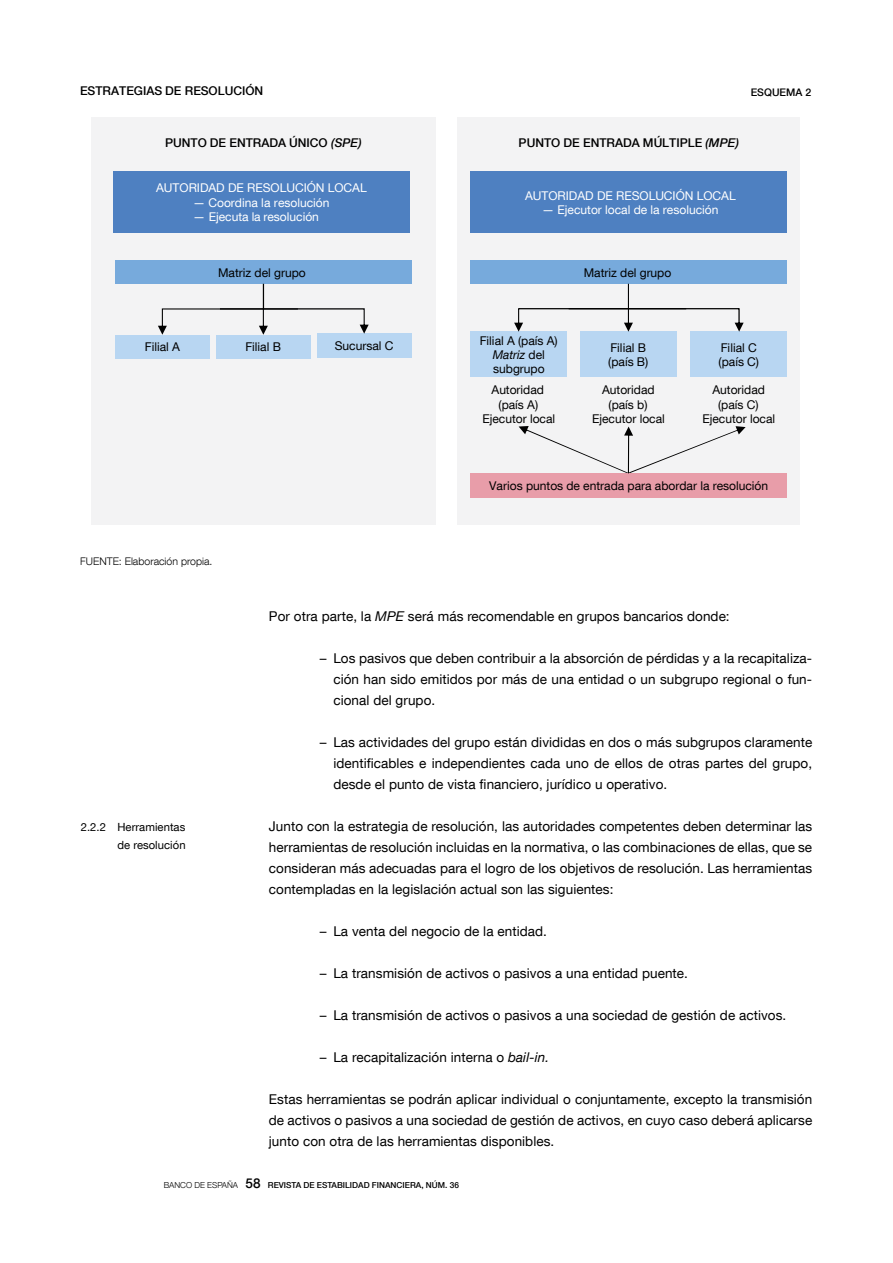
<style>
.page{position:relative;width:893px;height:1263px;background:#fff}
.page>*{position:absolute;margin:0;border:0;box-sizing:border-box;transform-origin:0 0}
.t1{font:13.5px/21px "Bd E Neue Helvetica";letter-spacing:.005em;color:#000;text-align:justify}
.t2{font:12px/14.4px "Bd E Neue Helvetica";color:#000;text-align:center}
.t3{font:12px "Bd E Neue Helvetica";color:#fff}
.t4{font:500 12px "Bd E Neue Helvetica";letter-spacing:-.005em;color:#000}
.t5{font:11.25px/18px "Bd E Neue Helvetica";letter-spacing:.005em;color:#000;text-align:right}
.t6{font:300 10.5px "Bd E Neue Helvetica";color:#000}
.t7{font:500 10.5px "Bd E Neue Helvetica";letter-spacing:.005em;color:#000}
.t8{font:500 8.25px "Bd E Neue Helvetica";color:#000}
.s1{font-style:italic}
.s2{font-weight:300}
.s3{font-size:13.5px}
</style>
<div class="page">
<div style="left:91px;top:117px;width:344px;height:407px;background:#f3f3f4"></div>
<div style="left:457px;top:117px;width:343px;height:407px;background:#f3f3f4"></div>
<div style="left:113px;top:171px;width:296px;height:62px;background:#4e80c1"></div>
<div style="left:470px;top:171px;width:317px;height:62px;background:#4e80c1"></div>
<div style="left:115px;top:260px;width:296px;height:24px;background:#77aadc"></div>
<div style="left:115px;top:335px;width:95px;height:24px;background:#b8d6f2"></div>
<div style="left:216px;top:335px;width:94px;height:24px;background:#b8d6f2"></div>
<div style="left:317px;top:334px;width:94px;height:24px;background:#b8d6f2"></div>
<div style="left:471px;top:260px;width:316px;height:24px;background:#77aadc"></div>
<div style="left:471px;top:332px;width:96px;height:45px;background:#b8d6f2"></div>
<div style="left:580px;top:332px;width:97px;height:45px;background:#b8d6f2"></div>
<div style="left:691px;top:332px;width:96px;height:45px;background:#b8d6f2"></div>
<svg style="left:514px;top:284px;width:230px;height:48px"></svg>
<div style="left:471px;top:473px;width:316px;height:24px;background:#e89da9"></div>
<svg style="left:519px;top:426px;width:227px;height:48px"></svg>
<svg style="left:158px;top:284px;width:211px;height:51px"></svg>
<p class="t4" style="left:80px;top:84px;width:185px">ESTRATEGIAS DE RESOLUCIÓN</p>
<p class="t7" style="left:751px;top:86px;width:62px">ESQUEMA 2</p>
<p class="t4" style="left:165px;top:136px;width:198px">PUNTO DE ENTRADA ÚNICO <span class="s1">(SPE)</span></p>
<p class="t4" style="left:519px;top:136px;width:222px">PUNTO DE ENTRADA MÚLTIPLE <span class="s1">(MPE)</span></p>
<p class="t3" style="left:156px;top:180px;width:212px">AUTORIDAD DE RESOLUCIÓN LOCAL</p>
<p class="t3" style="left:193px;top:195px;width:138px">— Coordina la resolución</p>
<p class="t3" style="left:193px;top:209px;width:127px">— Ejecuta la resolución</p>
<p class="t3" style="left:525px;top:188px;width:212px">AUTORIDAD DE RESOLUCIÓN LOCAL</p>
<p class="t3" style="left:542px;top:202px;width:178px">— Ejecutor local de la resolución</p>
<p class="t2" style="left:218px;top:265px;width:89px">Matriz del grupo</p>
<p class="t2" style="left:145px;top:339px;width:37px">Filial A</p>
<p class="t2" style="left:245px;top:339px;width:37px">Filial B</p>
<p class="t2" style="left:335px;top:339px;width:60px">Sucursal C</p>
<p class="t6" style="left:80px;top:555px;width:134px">FUENTE: Elaboración propia.</p>
<p class="t2" style="left:584px;top:265px;width:89px">Matriz del grupo</p>
<p class="t2" style="left:480px;top:333px;width:79px">Filial A (país A)<br><span class="s1">Matriz</span> del subgrupo</p>
<p class="t2" style="left:608px;top:340px;width:42px;text-align:left">Filial B (país B)</p>
<p class="t2" style="left:719px;top:340px;width:42px;text-align:left">Filial C (país C)</p>
<p class="t2" style="left:482px;top:382px;width:74px">Autoridad (país A)<br>Ejecutor local</p>
<p class="t2" style="left:592px;top:382px;width:74px">Autoridad (país b)<br>Ejecutor local</p>
<p class="t2" style="left:702px;top:382px;width:74px">Autoridad (país C)<br>Ejecutor local</p>
<p class="t2" style="left:489px;top:478px;width:280px">Varios puntos de entrada para abordar la resolución</p>
<p class="t5" style="left:81px;top:817px;width:106px">2.2.2 Herramientas de resolución</p>
<p class="t1" style="left:269px;top:605px;width:462px">Por otra parte, la <span class="s1">MPE</span> será más recomendable en grupos bancarios donde:</p>
<p class="t1" style="left:333px;top:647px;width:480px;text-indent:-13px">– Los pasivos que deben contribuir a la absorción de pérdidas y a la recapitaliza&shy;ción han sido emitidos por más de una entidad o un subgrupo regional o fun&shy;cional del grupo.</p>
<p class="t1" style="left:333px;top:731px;width:480px;text-indent:-13px">– Las actividades del grupo están divididas en dos o más subgrupos claramente identificables e independientes cada uno de ellos de otras partes del grupo, desde el punto de vista financiero, jurídico u operativo.</p>
<p class="t1" style="left:269px;top:815px;width:545px">Junto con la estrategia de resolución, las autoridades competentes deben determinar las herramientas de resolución incluidas en la normativa, o las combinaciones de ellas, que se consideran más adecuadas para el logro de los objetivos de resolución. Las herramientas contempladas en la legislación actual son las siguientes:</p>
<p class="t1" style="left:320px;top:920px;width:229px">– La venta del negocio de la entidad.</p>
<p class="t1" style="left:320px;top:962px;width:370px">– La transmisión de activos o pasivos a una entidad puente.</p>
<p class="t1" style="left:320px;top:1004px;width:468px">– La transmisión de activos o pasivos a una sociedad de gestión de activos.</p>
<p class="t1" style="left:320px;top:1046px;width:231px">– La recapitalización interna o <span class="s1">bail-in.</span></p>
<p class="t1" style="left:269px;top:1088px;width:545px">Estas herramientas se podrán aplicar individual o conjuntamente, excepto la transmisión de activos o pasivos a una sociedad de gestión de activos, en cuyo caso deberá aplicarse junto con otra de las herramientas disponibles.</p>
<p class="t8" style="left:164px;top:1180px;width:297px"><span class="s2">BANCO DE ESPAÑA</span> <span class="s3">58</span> REVISTA DE ESTABILIDAD FINANCIERA, NÚM. 36</p>
</div>
